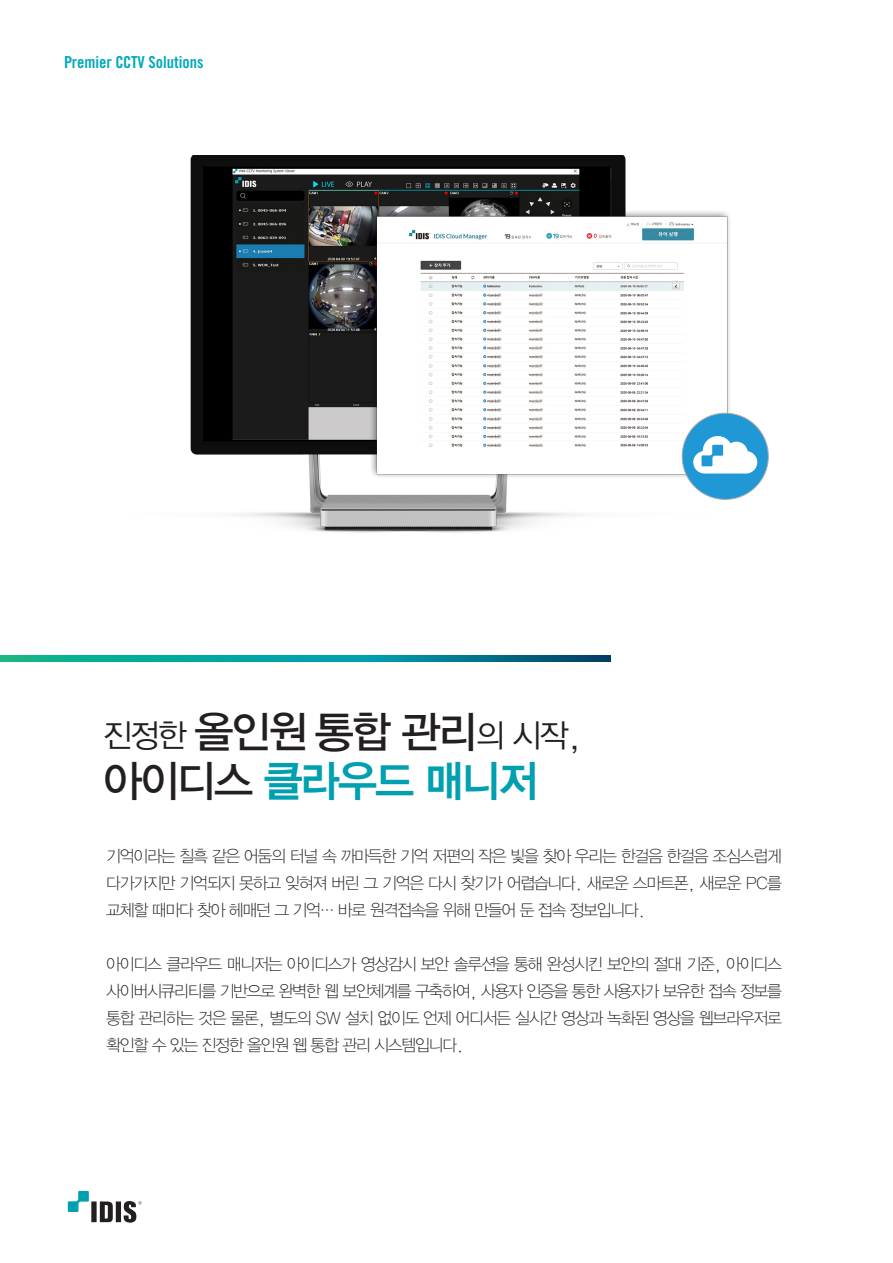
<style>
.page{position:relative;width:893px;height:1263px;background:#fff}
.page>*{position:absolute;margin:0;border:0;box-sizing:border-box;transform-origin:0 0}
.t1{font:43.35px "YDVYGO145";letter-spacing:-.05em;color:#00a0b0}
.t2{font:31.95px "YDVYGO125";color:#231f20}
.t3{font:16.5px "YDVYGO115";letter-spacing:-.075em;color:#231f20}
.t4{font:16.5px "Trade Gothic LT Std Bd Cn 20";color:#0ab}
.s1{font-family:"YDVYGO135";font-size:43.35px}
.s2{font-family:"YDVYGO135";color:#231f20}
</style>
<div class="page">
<svg style="left:68px;top:1191px;width:74px;height:31px"></svg>
<svg style="left:0;top:656px;width:610px;height:6px;background:#029294"></svg>
<img style="left:190px;top:156px;width:521px;height:377px">
<img style="left:359px;top:199px;width:380px;height:284px">
<div style="left:682px;top:413px;width:86px;height:86px;background:#2098d5;border-radius:50%"></div>
<svg style="left:693px;top:436px;width:64px;height:37px"></svg>
<p class="t4" style="left:64px;top:52px;width:141px">Premier CCTV Solutions</p>
<p class="t2" style="left:103px;top:714px;width:481px">진정한 <span class="s1">올인원 통합 관리</span>의 시작,</p>
<p class="t1" style="left:103px;top:752px;width:436px"><span class="s2">아이디스</span> 클라우드 매니저</p>
<p class="t3" style="left:106px;top:845px;width:677px">기억이라는 칠흑 같은 어둠의 터널 속 까마득한 기억 저편의 작은 빛을 찾아 우리는 한걸음 한걸음 조심스럽게</p>
<p class="t3" style="left:106px;top:872px;width:677px">다가가지만 기억되지 못하고 잊혀져 버린 그 기억은 다시 찾기가 어렵습니다. 새로운 스마트폰, 새로운 PC를</p>
<p class="t3" style="left:106px;top:899px;width:541px">교체할 때마다 찾아 헤매던 그 기억… 바로 원격접속을 위해 만들어 둔 접속 정보입니다.</p>
<p class="t3" style="left:106px;top:953px;width:677px">아이디스 클라우드 매니저는 아이디스가 영상감시 보안 솔루션을 통해 완성시킨 보안의 절대 기준, 아이디스</p>
<p class="t3" style="left:106px;top:980px;width:677px">사이버시큐리티를 기반으로 완벽한 웹 보안체계를 구축하여, 사용자 인증을 통한 사용자가 보유한 접속 정보를</p>
<p class="t3" style="left:106px;top:1007px;width:677px">통합 관리하는 것은 물론, 별도의 SW 설치 없이도 언제 어디서든 실시간 영상과 녹화된 영상을 웹브라우저로</p>
<p class="t3" style="left:106px;top:1034px;width:359px">확인할 수 있는 진정한 올인원 웹 통합 관리 시스템입니다.</p>
</div>
